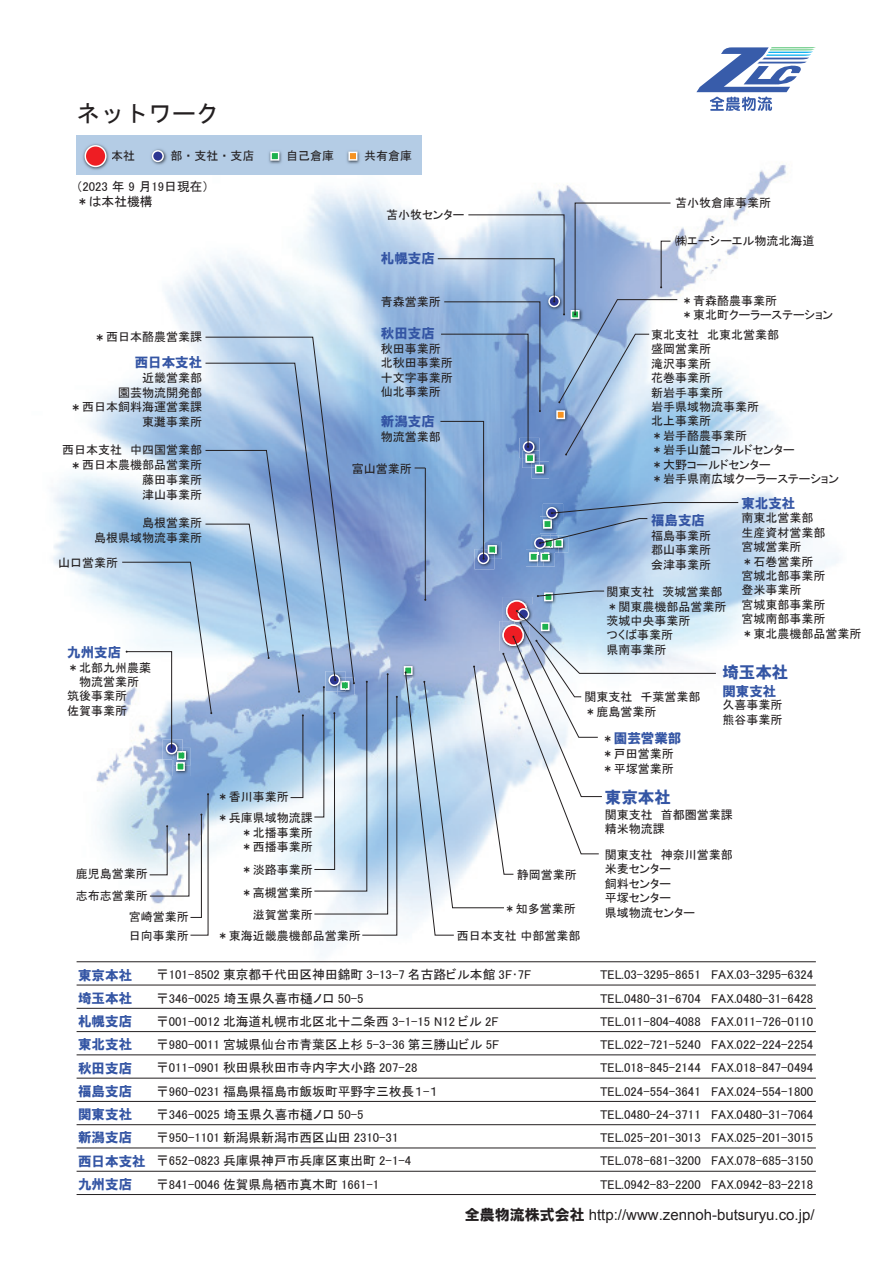
<style>
.page{position:relative;width:893px;height:1263px;background:#fff}
.page>*{position:absolute;margin:0;border:0;box-sizing:border-box;transform-origin:0 0}
.t1{font:24px "MS Gothic";color:#231f20}
.t2{font:16.5px "HG Soei Kakugothic UB";color:#3455a4}
.t3{font:15px "Arial";color:#231f20}
.t4{font:13.5px "HG Soei Kakugothic UB";color:#3455a4}
.t5{font:12.75px/15.3px "MS P Gothic";color:#231f20}
.t6{font:12px/14.4px "MS P Gothic";color:#231f20}
.s1{font-size:12.75px}
.s2{font-family:"MS P Gothic";font-size:12px;color:#231f20}
.s3{font-family:"HG Soei Kakugothic UB";font-size:13.5px;color:#3455a4}
.s4{font-family:"HG Soei Kakugothic UB"}
</style>
<div class="page">
<img style="left:51px;top:164px;width:788px;height:1031px">
<img style="left:541px;top:589px;width:17px;height:2px">
<img style="left:401px;top:663px;width:4px;height:17px">
<img style="left:474px;top:566px;width:20px;height:3px">
<svg style="left:205px;top:337px;width:149px;height:26px"></svg>
<svg style="left:122px;top:363px;width:276px;height:572px"></svg>
<hr style="left:425px;top:468px;width:1px;height:132px;background:#231f20">
<svg style="left:437px;top:203px;width:302px;height:363px"></svg>
<svg style="left:405px;top:591px;width:311px;height:344px"></svg>
<hr style="left:77px;top:1194px;width:739px;height:1px;background:#231f20">
<hr style="left:77px;top:985px;width:739px;height:1px;background:#231f20">
<hr style="left:77px;top:1008px;width:739px;height:1px;background:#231f20">
<hr style="left:77px;top:1031px;width:739px;height:1px;background:#231f20">
<hr style="left:77px;top:1078px;width:739px;height:1px;background:#231f20">
<hr style="left:77px;top:1054px;width:739px;height:1px;background:#231f20">
<hr style="left:77px;top:1101px;width:739px;height:1px;background:#231f20">
<hr style="left:77px;top:1124px;width:739px;height:1px;background:#231f20">
<hr style="left:77px;top:1148px;width:739px;height:1px;background:#231f20">
<hr style="left:77px;top:1171px;width:739px;height:1px;background:#231f20">
<hr style="left:77px;top:961px;width:739px;height:1px;background:#231f20">
<svg style="left:696px;top:47px;width:120px;height:64px"></svg>
<div style="left:76px;top:135px;width:346px;height:40px;background:#b4cce5"></div>
<img style="left:151px;top:149px;width:16px;height:16px">
<div style="left:153px;top:151px;width:10px;height:10px;background:#2c3691;border-radius:50%"></div>
<div style="left:152px;top:150px;width:12px;height:12px;border:2px solid #fff;border-radius:50%"></div>
<img style="left:83px;top:144px;width:26px;height:26px">
<div style="left:85px;top:146px;width:21px;height:20px;background:#ee1d23;border-radius:50%"></div>
<div style="left:85px;top:145px;width:22px;height:22px;border:2px solid #fff;border-radius:50%"></div>
<img style="left:269px;top:151px;width:13px;height:13px">
<div style="left:270px;top:152px;width:9px;height:9px;background:#1db14d;border:2px solid #fff"></div>
<img style="left:347px;top:151px;width:13px;height:13px">
<div style="left:348px;top:152px;width:9px;height:9px;background:#f79321;border:2px solid #fff"></div>
<h1 class="t1" style="left:76px;top:102px;width:146px">ネットワーク</h1>
<p class="t6" style="left:111px;top:149px;width:25px">本社</p>
<p class="t6" style="left:171px;top:149px;width:85px">部・支社・支店</p>
<p class="t6" style="left:286px;top:149px;width:49px">自己倉庫</p>
<p class="t6" style="left:364px;top:149px;width:49px">共有倉庫</p>
<p class="t5" style="left:76px;top:179px;width:134px">（2023 年 9 月19日現在）＊は本社機構</p>
<p class="t6" style="left:386px;top:207px;width:80px">苫小牧センター</p>
<p class="t4" style="left:381px;top:252px;width:55px">札幌支店</p>
<p class="t6" style="left:93px;top:330px;width:110px"><span class="s1">＊</span>西日本酪農営業課</p>
<p class="t4" style="left:135px;top:356px;width:69px">西日本支社</p>
<p class="t6" style="left:69px;top:370px;width:134px;text-align:right">近畿営業部<br>園芸物流開発部<br><span class="s1">＊</span>西日本飼料海運営業課東灘事業所</p>
<p class="t6" style="left:62px;top:443px;width:141px;text-align:right">西日本支社　中四国営業部<span class="s1">＊</span>西日本農機部品営業所藤田事業所<br>津山事業所</p>
<p class="t6" style="left:94px;top:516px;width:109px;text-align:right">島根営業所<br>島根県域物流事業所</p>
<p class="t6" style="left:58px;top:555px;width:61px">山口営業所</p>
<p class="t4" style="left:67px;top:645px;width:55px">九州支店</p>
<p class="t6" style="left:67px;top:660px;width:85px">＊北部九州農薬</p>
<p class="t6" style="left:79px;top:674px;width:61px">物流営業所</p>
<p class="t6" style="left:67px;top:689px;width:61px">筑後事業所</p>
<p class="t6" style="left:67px;top:703px;width:61px">佐賀事業所</p>
<p class="t6" style="left:381px;top:294px;width:62px">青森営業所</p>
<p class="t4" style="left:381px;top:326px;width:55px">秋田支店</p>
<p class="t6" style="left:381px;top:341px;width:73px">秋田事業所北秋田事業所十文字事業所仙北事業所</p>
<p class="t4" style="left:381px;top:415px;width:55px">新潟支店</p>
<p class="t6" style="left:381px;top:430px;width:61px">物流営業部</p>
<p class="t6" style="left:352px;top:462px;width:62px">富山営業所</p>
<p class="t6" style="left:675px;top:195px;width:98px">苫小牧倉庫事業所</p>
<p class="t6" style="left:675px;top:234px;width:141px">㈱エーシーエル物流北海道</p>
<p class="t6" style="left:681px;top:293px;width:154px">＊青森酪農事業所<br>＊東北町クーラーステーション</p>
<p class="t6" style="left:651px;top:327px;width:190px">東北支社　北東北営業部<br>盛岡営業所<br>滝沢事業所<br>花巻事業所<br>新岩手事業所<br>岩手県域物流事業所<br>北上事業所<br>＊岩手酪農事業所<br>＊岩手山麓コールドセンター<br>＊大野コールドセンター<br>＊岩手県南広域クーラーステーション</p>
<p class="t4" style="left:651px;top:513px;width:55px">福島支店</p>
<p class="t6" style="left:651px;top:528px;width:61px;text-align:justify">福島事業所郡山事業所会津事業所</p>
<p class="t6" style="left:607px;top:585px;width:121px">関東支社　茨城営業部＊関東農機部品営業所茨城中央事業所<br>つくば事業所<br>県南事業所</p>
<p class="t4" style="left:741px;top:496px;width:55px">東北支社</p>
<p class="t6" style="left:741px;top:511px;width:121px">南東北営業部<br>生産資材営業部<br>宮城営業所<br>＊石巻営業所<br>宮城北部事業所<br>登米事業所<br>宮城東部事業所<br>宮城南部事業所<br>＊東北農機部品営業所</p>
<p class="t6" style="left:584px;top:690px;width:117px">関東支社　千葉営業部＊鹿島営業所</p>
<p class="t4" style="left:602px;top:732px;width:81px"><span class="s2">＊</span>園芸営業部</p>
<p class="t6" style="left:602px;top:747px;width:73px">＊戸田営業所＊平塚営業所</p>
<p class="t2" style="left:722px;top:664px;width:67px">埼玉本社</p>
<p class="t4" style="left:722px;top:684px;width:55px">関東支社</p>
<p class="t6" style="left:722px;top:698px;width:61px">久喜事業所熊谷事業所</p>
<p class="t6" style="left:76px;top:863px;width:73px;line-height:22.2px">鹿児島営業所志布志営業所</p>
<p class="t6" style="left:129px;top:907px;width:61px;line-height:18.9px">宮崎営業所日向事業所</p>
<p class="t6" style="left:217px;top:790px;width:73px">＊香川事業所</p>
<p class="t6" style="left:241px;top:811px;width:73px;text-align:justify;text-indent:-24px">＊兵庫県域物流課＊北播事業所＊西播事業所</p>
<p class="t6" style="left:241px;top:862px;width:73px">＊淡路事業所</p>
<p class="t6" style="left:241px;top:885px;width:73px">＊高槻営業所</p>
<p class="t6" style="left:253px;top:907px;width:61px">滋賀営業所</p>
<p class="t6" style="left:517px;top:868px;width:61px">静岡営業所</p>
<p class="t6" style="left:504px;top:901px;width:73px">＊知多営業所</p>
<p class="t6" style="left:217px;top:928px;width:145px">＊東海近畿農機部品営業所</p>
<p class="t6" style="left:457px;top:928px;width:125px">西日本支社 中部営業部</p>
<p class="t2" style="left:605px;top:788px;width:67px">東京本社</p>
<p class="t6" style="left:605px;top:807px;width:129px">関東支社　首都圏営業課精米物流課</p>
<p class="t6" style="left:605px;top:847px;width:129px">関東支社　神奈川営業部米麦センター<br>飼料センター<br>平塚センター<br>県域物流センター</p>
<p class="t4" style="left:78px;top:968px;width:55px">東京本社</p>
<p class="t5" style="left:156px;top:967px;width:376px">〒101-8502 東京都千代田区神田錦町 3-13-7 名古路ビル本館 3F･7F</p>
<p class="t5" style="left:600px;top:967px;width:215px">TEL.03-3295-8651 FAX.03-3295-6324</p>
<p class="t4" style="left:78px;top:991px;width:55px">埼玉本社</p>
<p class="t5" style="left:156px;top:990px;width:209px">〒346-0025 埼玉県久喜市樋ノ口 50-5</p>
<p class="t5" style="left:600px;top:990px;width:215px">TEL.0480-31-6704 FAX.0480-31-6428</p>
<p class="t4" style="left:78px;top:1014px;width:55px">札幌支店</p>
<p class="t5" style="left:156px;top:1013px;width:344px">〒001-0012 北海道札幌市北区北十二条西 3-1-15 N12 ビル 2F</p>
<p class="t5" style="left:600px;top:1013px;width:215px">TEL.011-804-4088 FAX.011-726-0110</p>
<p class="t4" style="left:78px;top:1038px;width:55px">東北支社</p>
<p class="t5" style="left:156px;top:1037px;width:345px">〒980-0011 宮城県仙台市青葉区上杉 5-3-36 第三勝山ビル 5F</p>
<p class="t5" style="left:600px;top:1037px;width:215px">TEL.022-721-5240 FAX.022-224-2254</p>
<p class="t4" style="left:78px;top:1061px;width:55px">秋田支店</p>
<p class="t5" style="left:156px;top:1060px;width:263px">〒011-0901 秋田県秋田市寺内字大小路 207-28</p>
<p class="t5" style="left:600px;top:1060px;width:215px">TEL.018-845-2144 FAX.018-847-0494</p>
<p class="t4" style="left:78px;top:1084px;width:55px">福島支店</p>
<p class="t5" style="left:156px;top:1083px;width:284px">〒960-0231 福島県福島市飯坂町平野字三枚長１-１</p>
<p class="t5" style="left:600px;top:1083px;width:215px">TEL.024-554-3641 FAX.024-554-1800</p>
<p class="t4" style="left:78px;top:1107px;width:55px">関東支社</p>
<p class="t5" style="left:156px;top:1106px;width:209px">〒346-0025 埼玉県久喜市樋ノ口 50-5</p>
<p class="t5" style="left:600px;top:1106px;width:215px">TEL.0480-24-3711 FAX.0480-31-7064</p>
<p class="t4" style="left:78px;top:1131px;width:55px">新潟支店</p>
<p class="t5" style="left:156px;top:1130px;width:244px">〒950-1101 新潟県新潟市西区山田 2310-31</p>
<p class="t5" style="left:600px;top:1130px;width:215px">TEL.025-201-3013 FAX.025-201-3015</p>
<p class="t5" style="left:78px;top:1153px;width:334px"><span class="s3">西日本支社</span> 〒652-0823 兵庫県神戸市兵庫区東出町 2-1-4</p>
<p class="t5" style="left:600px;top:1153px;width:215px">TEL.078-681-3200 FAX.078-685-3150</p>
<p class="t4" style="left:78px;top:1177px;width:55px">九州支店</p>
<p class="t5" style="left:156px;top:1176px;width:225px">〒841-0046 佐賀県鳥栖市真木町 1661-1</p>
<p class="t5" style="left:600px;top:1176px;width:215px">TEL.0942-83-2200 FAX.0942-83-2218</p>
<p class="t3" style="left:465px;top:1205px;width:351px"><span class="s4">全農物流株式会社</span> http://www.zennoh-butsuryu.co.jp/</p>
</div>
